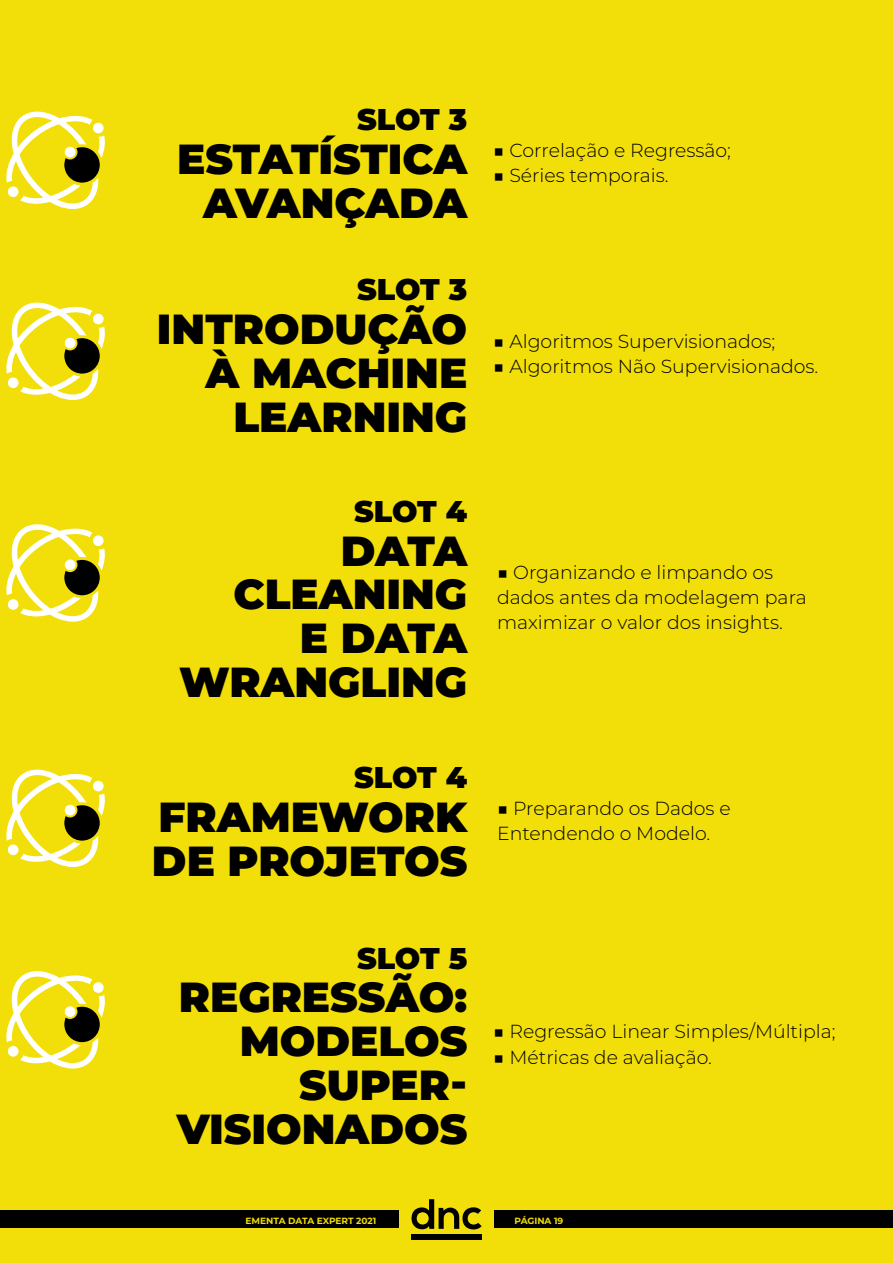
<style>
.page{position:relative;width:893px;height:1263px;background:#f2de08}
.page>*{position:absolute;margin:0;border:0;box-sizing:border-box;transform-origin:0 0}
.t1{font:900 42px/43.8px "Montserrat";color:#000;text-align:right}
.t2{font:900 30px "Montserrat";letter-spacing:-.01em;color:#000}
.t3{font:300 18.9px/25.3px "Montserrat";color:#000}
.t4{font:700 9px "Montserrat";letter-spacing:-.005em;color:#f2de08}
.s1{color:#000}
</style>
<div class="page">
<div style="left:411px;top:1234px;width:24px;height:5px;background:#000"></div>
<div style="left:435px;top:1234px;width:23px;height:5px;background:#000"></div>
<div style="left:458px;top:1234px;width:24px;height:5px;background:#000"></div>
<svg style="left:411px;top:1199px;width:71px;height:30px"></svg>
<div style="left:494px;top:1211px;width:399px;height:17px;background:#000"></div>
<div style="left:0;top:1211px;width:399px;height:17px;background:#000"></div>
<svg style="left:6px;top:111px;width:99px;height:98px"></svg>
<div style="left:65px;top:147px;width:10px;height:10px;background:#fff;border-radius:50%"></div>
<svg style="left:6px;top:302px;width:99px;height:98px"></svg>
<div style="left:65px;top:338px;width:10px;height:10px;background:#fff;border-radius:50%"></div>
<svg style="left:6px;top:971px;width:99px;height:97px"></svg>
<div style="left:65px;top:1006px;width:10px;height:11px;background:#fff;border-radius:50%"></div>
<svg style="left:6px;top:524px;width:99px;height:98px"></svg>
<div style="left:65px;top:559px;width:10px;height:11px;background:#fff;border-radius:50%"></div>
<svg style="left:6px;top:769px;width:99px;height:98px"></svg>
<div style="left:65px;top:805px;width:10px;height:10px;background:#fff;border-radius:50%"></div>
<h2 class="t2" style="left:357px;top:97px;width:112px">SLOT 3</h2>
<h1 class="t1" style="left:177px;top:134px;width:292px">ESTATÍSTICA<br>AVANÇADA</h1>
<h2 class="t2" style="left:357px;top:267px;width:112px">SLOT 3</h2>
<h1 class="t1" style="left:157px;top:304px;width:312px">INTRODUÇÃO<br>À MACHINE<br>LEARNING</h1>
<p class="t3" style="left:493px;top:137px;width:239px">■ Correlação e Regressão;</p>
<p class="t3" style="left:493px;top:162px;width:177px">■ Séries temporais.</p>
<p class="t3" style="left:493px;top:328px;width:284px">■ Algoritmos Supervisionados;</p>
<p class="t3" style="left:493px;top:353px;width:327px">■ Algoritmos Não Supervisionados.</p>
<h2 class="t2" style="left:354px;top:489px;width:115px">SLOT 4</h2>
<h1 class="t1" style="left:179px;top:526px;width:289px">DATA<br>CLEANING<br>E DATA<br>WRANGLING</h1>
<p class="t3" style="left:497px;top:559px;width:311px">■ Organizando e limpando os dados antes da modelagem para maximizar o valor dos insights.</p>
<h2 class="t2" style="left:354px;top:755px;width:115px">SLOT 4</h2>
<h1 class="t1" style="left:152px;top:792px;width:317px;text-align:left">FRAMEWORK<br>DE PROJETOS</h1>
<p class="t3" style="left:497px;top:795px;width:235px">■ Preparando os Dados e<br>Entendendo o Modelo.</p>
<h2 class="t2" style="left:357px;top:935px;width:112px">SLOT 5</h2>
<h1 class="t1" style="left:177px;top:973px;width:292px">REGRESSÃO:<br>MODELOS<br>SUPER-<br>VISIONADOS</h1>
<p class="t3" style="left:493px;top:1018px;width:344px">■ Regressão Linear Simples/Múltipla;</p>
<p class="t3" style="left:493px;top:1043px;width:220px">■ Métricas de avaliação.</p>
<p class="t4" style="left:246px;top:1214px;width:155px">EMENTA DATA EXPERT 2021<span class="s1">_____</span></p>
<p class="t4" style="left:514px;top:1214px;width:50px">PÁGINA 19</p>
</div>
